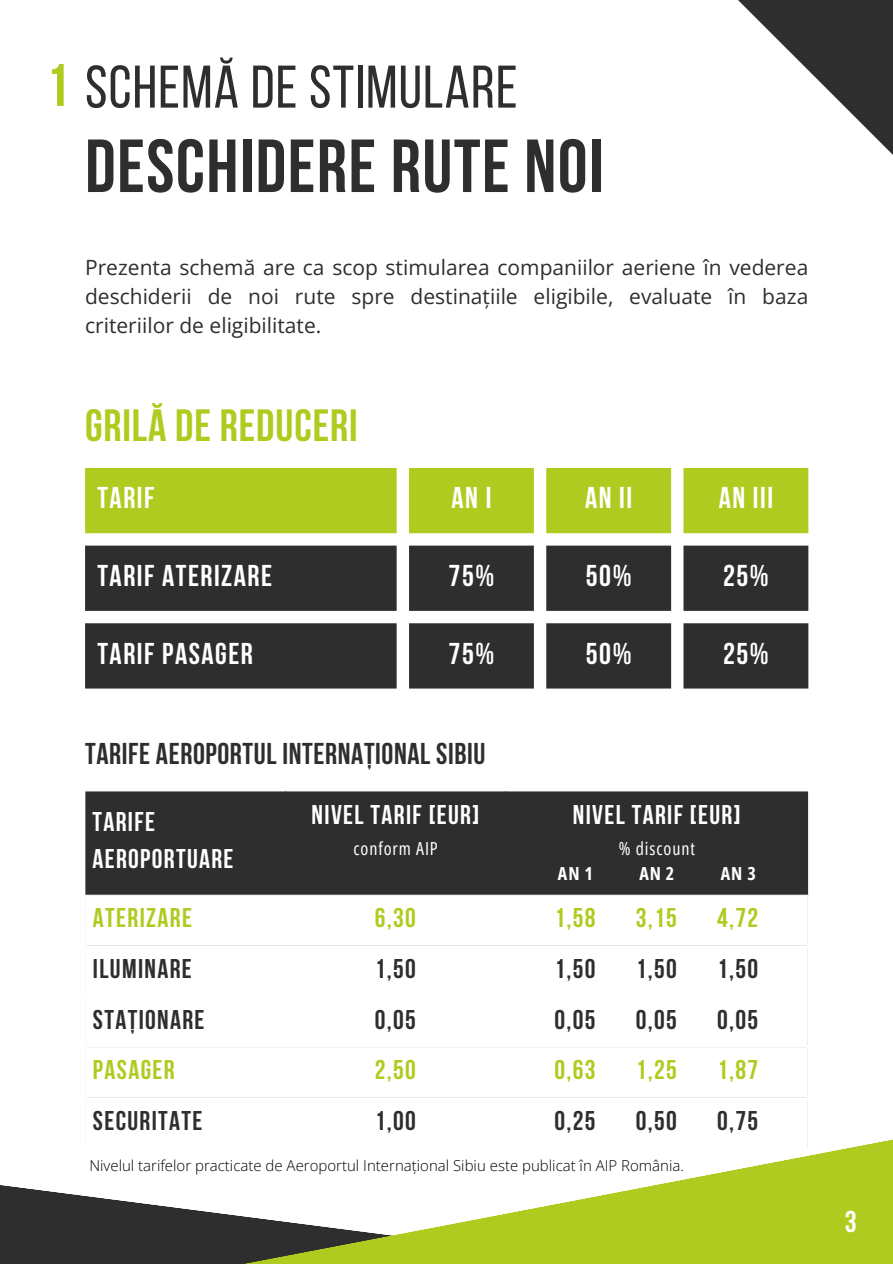
<style>
.page{position:relative;width:893px;height:1264px;background:#fff}
.page>*{position:absolute;margin:0;border:0;box-sizing:border-box;transform-origin:0 0}
.t1{font:700 75px "Bebas Neue";letter-spacing:.02em;color:#2e2e2e}
.t2{font:60px "Bebas Neue";letter-spacing:.02em;color:#2e2e2e}
.t3{font:700 45px "Bebas Neue";letter-spacing:.02em;color:#b0cb1f}
.t4{font:700 30px "Bebas Neue";letter-spacing:.05em;color:#fff}
.t5{font:700 30px "Bebas Neue";letter-spacing:.02em;color:#2e2e2e}
.t6{font:700 27px "Bebas Neue";letter-spacing:.05em;color:#2e2e2e}
.t7{font:700 27px "Bebas Neue";letter-spacing:.05em;color:#fff}
.t8{font:700 27px "Bebas Neue";letter-spacing:.05em;color:#b0cb1f}
.t9{font:21px/29.2px "Open Sans";color:#2e2e2e;text-align:justify}
.t10{font:18px "Open Sans Condensed";letter-spacing:.05em;color:#fff}
.t11{font:700 18px "Open Sans Condensed";color:#fff}
.t12{font:300 15px "Open Sans";color:#000}
.s1{font-weight:700;color:#b0cb1f}
</style>
<div class="page">
<div style="left:0;top:1185px;width:57px;height:78px;background:#2e2e2e"></div>
<svg style="left:57px;top:1139px;width:835px;height:124px"></svg>
<svg style="left:738px;top:0;width:154px;height:154px"></svg>
<div style="left:85px;top:468px;width:723px;height:65px;background:#b0cb1f"></div>
<svg style="left:85px;top:545px;width:723px;height:143px;background:#4a4a4a"></svg>
<div style="left:85px;top:791px;width:723px;height:103px;background:#2e2e2e"></div>
<svg style="left:86px;top:1047px;width:721px;height:100px"></svg>
<hr style="left:85px;top:895px;width:1px;height:252px;background:#fff">
<hr style="left:807px;top:895px;width:1px;height:252px;background:#fff">
<hr style="left:85px;top:1097px;width:723px;height:1px;background:#fff">
<hr style="left:85px;top:1147px;width:723px;height:2px;background:#fff">
<p class="t2" style="left:45px;top:63px;width:473px"><span class="s1">1</span> SCHEMĂ DE STIMULARE</p>
<p class="t1" style="left:85px;top:136px;width:519px">DESCHIDERE RUTE NOI</p>
<p class="t9" style="left:85px;top:252px;width:724px">Prezenta schemă are ca scop stimularea companiilor aeriene în vederea deschiderii de noi rute spre destinațiile eligibile, evaluate în baza criteriilor de eligibilitate.</p>
<p class="t3" style="left:85px;top:407px;width:274px">GRILĂ DE REDUCERI</p>
<p class="t4" style="left:97px;top:486px;width:58px">TARIF</p>
<h1 class="t4" style="left:451px;top:486px;width:41px">ANI</h1>
<h4 class="t4" style="left:585px;top:486px;width:49px">AN II</h4>
<h2 class="t4" style="left:718px;top:486px;width:56px">AN III</h2>
<p class="t4" style="left:97px;top:563px;width:176px">TARIF ATERIZARE</p>
<p class="t4" style="left:448px;top:563px;width:47px">75%</p>
<p class="t4" style="left:586px;top:563px;width:47px">50%</p>
<p class="t4" style="left:723px;top:563px;width:47px">25%</p>
<p class="t4" style="left:97px;top:641px;width:157px">TARIF PASAGER</p>
<p class="t4" style="left:448px;top:641px;width:47px">75%</p>
<p class="t4" style="left:586px;top:641px;width:47px">50%</p>
<p class="t4" style="left:723px;top:641px;width:47px">25%</p>
<p class="t5" style="left:85px;top:741px;width:402px">TARIFE AEROPORTUL INTERNAȚIONAL SIBIU</p>
<p class="t7" style="left:92px;top:810px;width:64px">TARIFE</p>
<p class="t7" style="left:92px;top:848px;width:143px">AEROPORTUARE</p>
<p class="t7" style="left:311px;top:803px;width:169px">NIVEL TARIF [EUR]</p>
<p class="t10" style="left:353px;top:836px;width:86px">conform AIP</p>
<p class="t7" style="left:573px;top:803px;width:169px">NIVEL TARIF [EUR]</p>
<p class="t10" style="left:618px;top:836px;width:78px">% discount</p>
<p class="t11" style="left:558px;top:861px;width:37px">AN 1</p>
<p class="t11" style="left:639px;top:861px;width:37px">AN 2</p>
<p class="t11" style="left:720px;top:861px;width:37px">AN 3</p>
<p class="t8" style="left:93px;top:907px;width:101px">ATERIZARE</p>
<p class="t8" style="left:375px;top:907px;width:43px">6,30</p>
<p class="t8" style="left:554px;top:907px;width:43px">1,58</p>
<p class="t8" style="left:635px;top:907px;width:43px">3,15</p>
<p class="t8" style="left:717px;top:907px;width:43px">4,72</p>
<p class="t6" style="left:93px;top:957px;width:100px">ILUMINARE</p>
<p class="t6" style="left:375px;top:957px;width:43px">1,50</p>
<p class="t6" style="left:554px;top:957px;width:43px">1,50</p>
<p class="t6" style="left:635px;top:957px;width:43px">1,50</p>
<p class="t6" style="left:717px;top:957px;width:43px">1,50</p>
<p class="t6" style="left:93px;top:1008px;width:113px">STAȚIONARE</p>
<p class="t6" style="left:375px;top:1008px;width:43px">0,05</p>
<p class="t6" style="left:554px;top:1008px;width:43px">0,05</p>
<p class="t6" style="left:635px;top:1008px;width:43px">0,05</p>
<p class="t6" style="left:717px;top:1008px;width:43px">0,05</p>
<p class="t8" style="left:93px;top:1059px;width:83px">PASAGER</p>
<p class="t8" style="left:375px;top:1059px;width:43px">2,50</p>
<p class="t8" style="left:554px;top:1059px;width:43px">0,63</p>
<p class="t8" style="left:635px;top:1059px;width:43px">1,25</p>
<p class="t8" style="left:717px;top:1059px;width:43px">1,87</p>
<p class="t6" style="left:93px;top:1109px;width:111px">SECURITATE</p>
<p class="t6" style="left:375px;top:1109px;width:43px">1,00</p>
<p class="t6" style="left:554px;top:1109px;width:43px">0,25</p>
<p class="t6" style="left:635px;top:1109px;width:43px">0,50</p>
<p class="t6" style="left:717px;top:1109px;width:43px">0,75</p>
<p class="t12" style="left:89px;top:1155px;width:596px">Nivelul tarifelor practicate de Aeroportul Internațional Sibiu este publicat în AIP România.</p>
<h3 class="t4" style="left:844px;top:1209px;width:13px">3</h3>
</div>
